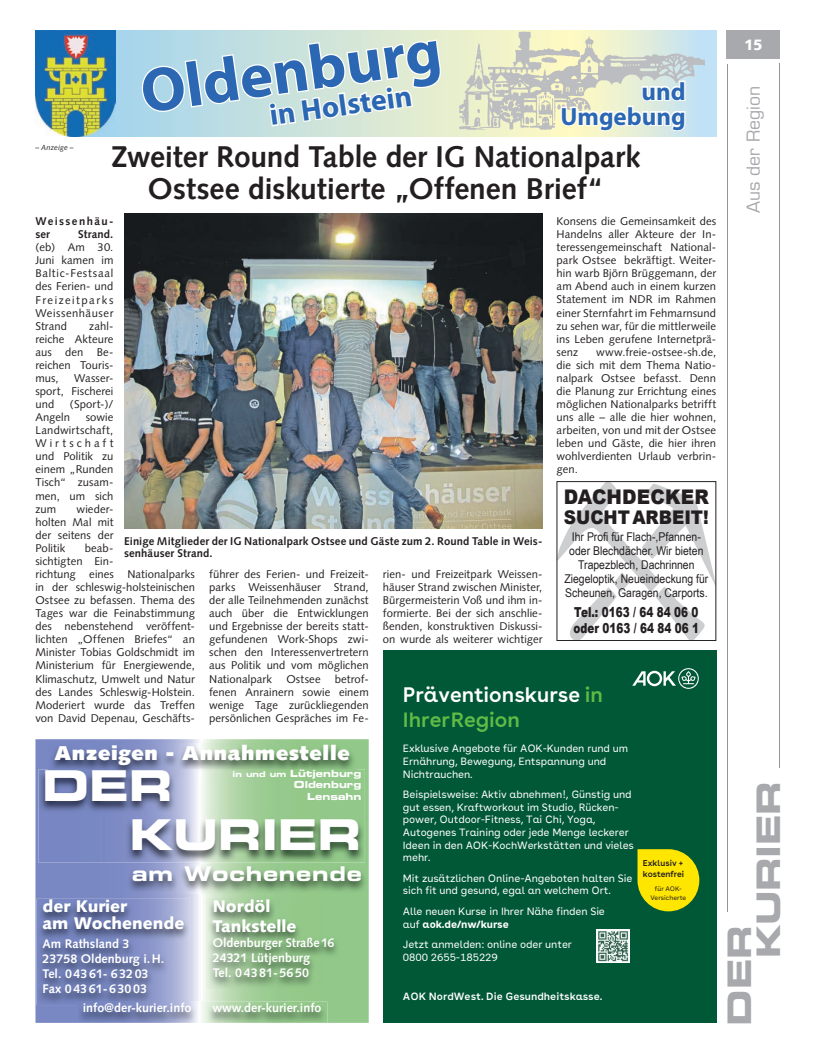
<style>
.page{position:relative;width:819px;height:1053px;background:#fff}
.page>*{position:absolute;margin:0;border:0;box-sizing:border-box;transform-origin:0 0}
.t1{font:700 62.5px "Myriad Pro";color:#2b67b2}
.t2{font:42.5px/48.6px "Eurostile LT Std Bold Ex 2";letter-spacing:-.01em;color:#fff}
.t3{font:32.5px/28.9px "Eurostile LT Std Bold Ex 2";letter-spacing:-.01em;color:#a8a9ad}
.t4{font:700 30px/32.5px "Syntax LT Std";letter-spacing:-.005em;color:#231f20;text-align:center}
.t5{font:700 30px "Myriad Pro";color:#2b67b2}
.t6{font:700 25px/25px "Myriad Pro";color:#2b67b2;text-align:right}
.t7{font:600 21px/25.2px "AOK Buenos Aires";color:#fff}
.t8{font:20.25px "Eurostile LT Std Bold Ex 2";letter-spacing:.04em;color:#fff}
.t9{font:900 20.12px "Arial";letter-spacing:.01em;color:#231f20;scale:.92 1}
.t10{font:900 20px "Syntax LT Std";letter-spacing:.04em;color:#fff}
.t11{font:900 18.88px "Arial";color:#231f20;scale:.9 1}
.t12{font:17.5px "Eurostile LT Std";letter-spacing:-.005em;color:#a8a9ad}
.t13{font:900 16.88px/19.4px "Syntax LT Std";color:#fff}
.t14{font:900 15px "Syntax LT Std";color:#fff}
.t15{font:900 13.75px/16.5px "Arial";color:#231f20;scale:.76 1}
.t16{font:700 12.5px/15px "Syntax LT Std";color:#fff}
.t17{font:12.12px/14.1px "Arial Narrow";color:#231f20;text-align:center;scale:1.05 1}
.t18{font:11.25px/13px "Syntax";letter-spacing:.005em;color:#231f20;text-align:justify}
.t19{font:700 11.25px/12.5px "Syntax LT Std";letter-spacing:.01em;color:#231f20}
.t20{font:700 11.25px/13px "Syntax";letter-spacing:.12em;color:#231f20}
.t21{font:10.5px/12.6px "AOK Buenos Aires Text";letter-spacing:-.01em;color:#fff}
.t22{font:600 10.5px "AOK Buenos Aires Text";color:#fff}
.t23{font:9.75px/11.6px "Eurostile LT Std Bold Ex 2";color:#fff;text-align:right}
.t24{font:600 8.5px/10.4px "AOK Buenos Aires";color:#231f20}
.t25{font:italic 7.5px "Syntax LT Std";letter-spacing:.015em;color:#231f20}
.t26{font:6.5px/8.9px "AOK Buenos Aires Text";color:#231f20;text-align:center}
.s1{font-weight:700}
.s2{color:#60bb46}
.s3{font-size:8.12px}
</style>
<div class="page">
<hr style="left:726px;top:64px;width:1px;height:847px;background:#939598">
<hr style="left:779px;top:64px;width:1px;height:703px;background:#939598">
<div style="left:726px;top:30px;width:54px;height:29px;background:#a8a9ad"></div>
<div style="left:383px;top:650px;width:333px;height:372px;background:#005836"></div>
<svg style="left:632px;top:668px;width:66px;height:20px"></svg>
<svg style="left:637px;top:849px;width:62px;height:62px;background:#d5ce09"></svg>
<img style="left:596px;top:929px;width:33px;height:33px">
<svg style="left:35px;top:739px;width:334px;height:283px;background:#9bb9b1"></svg>
<img style="left:207px;top:898px;width:133px;height:90px">
<img style="left:49px;top:743px;width:307px;height:26px">
<img style="left:36px;top:898px;width:154px;height:106px">
<img style="left:77px;top:1001px;width:250px;height:21px">
<img style="left:77px;top:1001px;width:113px;height:3px">
<img style="left:38px;top:769px;width:327px;height:93px">
<img style="left:126px;top:864px;width:241px;height:29px">
<svg style="left:556px;top:483px;width:160px;height:158px"></svg>
<svg style="left:115px;top:30px;width:601px;height:106px;background:#c3dfdf"></svg>
<img style="left:35px;top:30px;width:80px;height:106px">
<svg style="left:141px;top:38px;width:302px;height:90px"></svg>
<img style="left:459px;top:30px;width:245px;height:103px">
<svg style="left:559px;top:65px;width:128px;height:71px"></svg>
<img style="left:124px;top:214px;width:418px;height:315px">
<p class="t25" style="left:35px;top:143px;width:40px">– Anzeige –</p>
<p class="t1" style="left:136px;top:57px;width:304px;rotate:-8deg">Oldenburg</p>
<p class="t5" style="left:267px;top:99px;width:145px;rotate:-8deg">in Holstein</p>
<p class="t6" style="left:560px;top:79px;width:127px">und<br>Umgebung</p>
<p class="t4" style="left:111px;top:140px;width:531px">Zweiter Round Table der IG Nationalpark<br>Ostsee diskutierte „Offenen Brief“</p>
<p class="t18" style="left:556px;top:215px;width:161px">Konsens die Gemeinsamkeit des Handelns aller Akteure der In&shy;teressengemeinschaft National&shy;park Ostsee bekräftigt. Weiter&shy;hin warb Björn Brüggemann, der am Abend auch in einem kurzen Statement im NDR im Rahmen einer Sternfahrt im Fehmarnsund zu sehen war, für die mittlerweile ins Leben gerufene Internetprä&shy;senz</p>
<p class="t20" style="left:35px;top:215px;width:79px">Weissenhäu&shy;ser</p>
<p class="t18" style="left:35px;top:228px;width:79px;text-indent:43px"><span class="s1">Strand. </span>(eb) Am 30.<br>Juni kamen im Baltic-Festsaal des Ferien- und Freizeitparks Weissenhäuser Strand</p>
<p class="t18" style="left:35px;top:319px;width:79px;text-indent:54px">zahl&shy;reiche Akteure aus den Be&shy;reichen Touris&shy;mus,</p>
<p class="t18" style="left:556px;top:345px;width:161px;text-indent:39px">www.freie-ostsee-sh.de, die sich mit dem Thema Natio&shy;nalpark Ostsee befasst. Denn die Planung zur Errichtung eines möglichen Nationalparks betrifft uns alle – alle die hier wohnen, arbeiten, von und mit der Ostsee leben und Gäste, die hier ihren wohlverdienten Urlaub verbrin&shy;gen.</p>
<p class="t18" style="left:35px;top:371px;width:79px;text-indent:39px">Wasser&shy;sport, Fischerei und</p>
<p class="t18" style="left:35px;top:397px;width:79px;text-indent:35px">(Sport-)/<br>Angeln</p>
<p class="t18" style="left:35px;top:411px;width:79px;text-indent:50px">sowie Landwirtschaft, Wirtschaft und Politik zu einem „Runden Tisch“ zusam&shy;men, um sich zum</p>
<p class="t9" style="left:564px;top:481px;width:159px">DACHDECKER</p>
<p class="t11" style="left:564px;top:503px;width:163px">SUCHT ARBEIT!</p>
<p class="t17" style="left:564px;top:529px;width:139px">Ihr Profi für Flach-,Pfannen&shy;oder Blechdächer. Wir bieten<br>Trapezblech, Dachrinnen<br>Ziegeloptik, Neueindeckung für<br>Scheunen, Garagen, Carports.</p>
<p class="t15" style="left:573px;top:603px;width:167px">Tel.: 0163 / 64 84 06 0 oder 0163 / 64 84 06 1</p>
<p class="t18" style="left:35px;top:502px;width:79px;text-indent:41px">wieder&shy;holten Mal mit der seitens der Politik</p>
<p class="t19" style="left:124px;top:534px;width:420px">Einige Mitglieder der IG Nationalpark Ostsee und Gäste zum 2. Round Table in Weis&shy;senhäuser Strand.</p>
<p class="t18" style="left:383px;top:567px;width:161px">rien- und Freizeitpark Weissen&shy;häuser Strand zwischen Minister, Bürgermeisterin Voß und ihm in&shy;formierte. Bei der sich anschlie&shy;ßenden, konstruktiven Diskussi&shy;on wurde als weiterer wichtiger</p>
<p class="t18" style="left:35px;top:541px;width:161px;text-align:left;text-indent:49px">beab-<br>sichtigten Ein-<br>richtung eines Nationalparks in der schleswig-holsteinischen<br>Ostsee zu befassen. Thema des<br>Tages war die Feinabstimmung des nebenstehend veröffent&shy;lichten „Offenen Briefes“ an<br>Minister Tobias Goldschmidt im<br>Ministerium für Energiewende,<br>Klimaschutz, Umwelt und Natur des Landes Schleswig-Holstein.<br>Moderiert wurde das Treffen von David Depenau, Geschäfts-</p>
<p class="t18" style="left:209px;top:567px;width:161px">führer des Ferien- und Freizeit&shy;parks Weissenhäuser Strand, der alle Teilnehmenden zunächst auch über die Entwicklungen und Ergebnisse der bereits statt&shy;gefundenen Work-Shops zwi&shy;schen den Interessenvertretern aus Politik und vom möglichen Nationalpark</p>
<p class="t18" style="left:209px;top:672px;width:161px;text-indent:126px">betrof&shy;fenen Anrainern sowie einem wenige Tage zurückliegenden persönlichen Gespräches im Fe-</p>
<p class="t18" style="left:286px;top:672px;width:36px">Ostsee</p>
<p class="t7" style="left:403px;top:680px;width:202px">Präventionskurse <span class="s2">in<br>IhrerRegion</span></p>
<p class="t21" style="left:403px;top:741px;width:227px">Exklusive Angebote für AOK-Kunden rund um<br>Ernährung, Bewegung, Entspannung und<br>Nichtrauchen.</p>
<p class="t21" style="left:403px;top:787px;width:232px">Beispielsweise: Aktiv abnehmen!, Günstig und gut essen, Kraftworkout im Studio, Rücken&shy;power, Outdoor-Fitness, Tai Chi, Yoga, Autogenes Training oder jede Menge leckerer Ideen in den AOK-KochWerkstätten und vieles mehr.</p>
<p class="t21" style="left:403px;top:870px;width:231px">Mit zusätzlichen Online-Angeboten halten Sie sich fit und gesund, egal an welchem Ort.</p>
<p class="t21" style="left:403px;top:904px;width:203px">Alle neuen Kurse in Ihrer Nähe finden Sie auf <span class="s1">aok.de/nw/kurse</span></p>
<p class="t21" style="left:403px;top:937px;width:171px">Jetzt anmelden: online oder unter<br>0800 2655-185229</p>
<p class="t22" style="left:403px;top:987px;width:201px">AOK NordWest. Die Gesundheitskasse.</p>
<p class="t10" style="left:54px;top:741px;width:297px">Anzeigen - Annahmestelle</p>
<p class="t23" style="left:232px;top:767px;width:130px"><span class="s3">in und um</span> Lütjenburg<br>Oldenburg<br>Lensahn</p>
<p class="t2" style="left:129px;top:760px;width:233px;text-indent:-88px">DER<br>KURIER</p>
<p class="t8" style="left:132px;top:859px;width:231px">am Wochenende</p>
<p class="t24" style="left:642px;top:857px;width:43px">Exklusiv + kostenfrei</p>
<p class="t26" style="left:650px;top:883px;width:37px">für AOK-<br>Versicherte</p>
<p class="t13" style="left:43px;top:898px;width:143px;line-height:16.9px">der Kurier<br>am Wochenende</p>
<p class="t16" style="left:43px;top:935px;width:123px">Am Rathsland 3<br>23758 Oldenburg i.H.<br>Tel. 04361- 63203<br>Fax 04361-63003</p>
<p class="t16" style="left:83px;top:1000px;width:110px">info@der-kurier.info</p>
<p class="t16" style="left:212px;top:1000px;width:111px">www.der-kurier.info</p>
<p class="t13" style="left:213px;top:896px;width:85px">Nordöl<br>Tankstelle</p>
<p class="t16" style="left:213px;top:934px;width:123px">Oldenburger Straße 16<br>24321 Lütjenburg<br>Tel. 04381-5650</p>
<p class="t14" style="left:744px;top:36px;width:20px">15</p>
<p class="t12" style="left:743px;top:213px;width:128px;rotate:-90deg">Aus der Region</p>
<p class="t3" style="left:724px;top:958px;width:179px;text-indent:-67px;rotate:-90deg">DER<br>KURIER</p>
</div>
